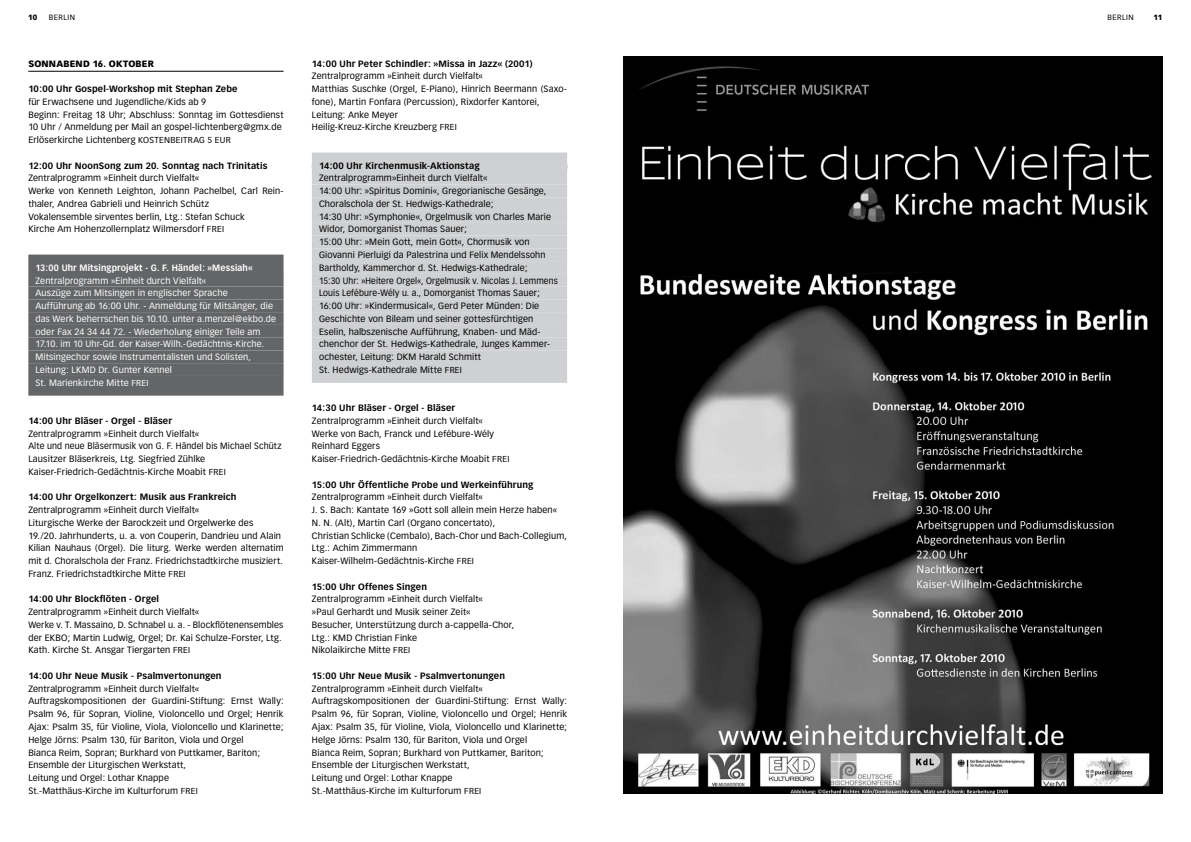
<style>
.page{position:relative;width:1191px;height:842px;background:#fff}
.page>*{position:absolute;margin:0;border:0;box-sizing:border-box;transform-origin:0 0}
.t1{font:9px/12.8px "Vectora LH";letter-spacing:.015em;color:#000}
.t2{font:700 9px "Vectora LH";letter-spacing:.015em;color:#000}
.t3{font:9px/12.8px "Vectora LH";letter-spacing:.015em;color:#fff}
.t4{font:700 9px "Vectora LH";letter-spacing:.015em;color:#fff;scale:.95 1}
.t5{font:900 9px "Vectora LH";letter-spacing:.02em;color:#000}
.t6{font:8.5px "Vectora LH";letter-spacing:.035em;color:#000}
.t7{font:7.5px "Vectora LH";letter-spacing:.065em;color:#000}
.t8{font:900 7.5px "Vectora LH";color:#000}
.s1{font-size:8.5px}
</style>
<div class="page">
<hr style="left:28px;top:71px;width:255px;height:1px;background:#000">
<div style="left:28px;top:255px;width:255px;height:20px;background:#646567"></div>
<div style="left:28px;top:274px;width:255px;height:13px;background:#646567"></div>
<div style="left:28px;top:287px;width:255px;height:12px;background:#646567"></div>
<div style="left:28px;top:299px;width:255px;height:13px;background:#646567"></div>
<div style="left:28px;top:312px;width:255px;height:13px;background:#646567"></div>
<div style="left:28px;top:325px;width:255px;height:13px;background:#646567"></div>
<div style="left:28px;top:338px;width:255px;height:12px;background:#646567"></div>
<div style="left:28px;top:350px;width:255px;height:13px;background:#646567"></div>
<div style="left:28px;top:363px;width:255px;height:13px;background:#646567"></div>
<div style="left:28px;top:376px;width:255px;height:20px;background:#646567"></div>
<div style="left:312px;top:153px;width:255px;height:20px;background:#cfd0d2"></div>
<div style="left:312px;top:172px;width:255px;height:13px;background:#cfd0d2"></div>
<div style="left:312px;top:185px;width:255px;height:12px;background:#cfd0d2"></div>
<div style="left:312px;top:197px;width:255px;height:13px;background:#cfd0d2"></div>
<div style="left:312px;top:210px;width:255px;height:13px;background:#cfd0d2"></div>
<div style="left:312px;top:223px;width:255px;height:13px;background:#cfd0d2"></div>
<div style="left:312px;top:236px;width:255px;height:12px;background:#cfd0d2"></div>
<div style="left:312px;top:248px;width:255px;height:13px;background:#cfd0d2"></div>
<div style="left:312px;top:261px;width:255px;height:13px;background:#cfd0d2"></div>
<div style="left:312px;top:274px;width:255px;height:13px;background:#cfd0d2"></div>
<div style="left:312px;top:287px;width:255px;height:12px;background:#cfd0d2"></div>
<div style="left:312px;top:299px;width:255px;height:13px;background:#cfd0d2"></div>
<div style="left:312px;top:312px;width:255px;height:13px;background:#cfd0d2"></div>
<div style="left:312px;top:325px;width:255px;height:13px;background:#cfd0d2"></div>
<div style="left:312px;top:338px;width:255px;height:12px;background:#cfd0d2"></div>
<div style="left:312px;top:350px;width:255px;height:13px;background:#cfd0d2"></div>
<div style="left:312px;top:363px;width:255px;height:20px;background:#cfd0d2"></div>
<img style="left:624px;top:57px;width:538px;height:737px">
<p class="t8" style="left:28px;top:13px;width:11px">10</p>
<p class="t7" style="left:49px;top:13px;width:27px">Berlin</p>
<p class="t7" style="left:1107px;top:13px;width:27px">Berlin</p>
<p class="t8" style="left:1153px;top:13px;width:10px">11</p>
<p class="t5" style="left:28px;top:58px;width:22px">SONNA</p>
<p class="t5" style="left:63px;top:58px;width:92px">BEND 16. OKTOBER</p>
<p class="t2" style="left:28px;top:83px;width:211px">10:00 Uhr Gospel-Workshop mit Stephan Zebe</p>
<p class="t1" style="left:28px;top:95px;width:257px">für Erwachsene und Jugendliche/Kids ab 9<br>Beginn: Freitag 18 Uhr; Abschluss: Sonntag im Gottesdienst 10 Uhr / Anmeldung per Mail an gospel-lichtenberg@gmx.de Erlöserkirche Lichtenberg <span class="s1">Kostenbe</span></p>
<p class="t2" style="left:312px;top:58px;width:222px">14:00 Uhr Peter Schindler: »Missa in Jazz« (2001)</p>
<p class="t1" style="left:312px;top:70px;width:257px">Zentralprogramm »Einheit durch Vielfalt«<br>Matthias Suschke (Orgel, E-Piano), Hinrich Beermann (Saxo&shy;fone), Martin Fonfara (Percussion), Rixdorfer Kantorei, Leitung: Anke Meyer<br>Heilig-Kreuz-Kirche Kreuzberg <span class="s1">f rei</span></p>
<p class="t2" style="left:319px;top:160px;width:162px">14:00 Uhr Kirchenmusik-Aktionstag</p>
<p class="t1" style="left:319px;top:172px;width:240px">Zentralprogramm»Einheit durch Vielfalt«<br>14:00 Uhr: »Spiritus Domini«, Gregorianische Gesänge, Choralschola der St. Hedwigs-Kathedrale;<br>14:30 Uhr: »Symphonie«, Orgelmusik von Charles Marie Widor, Domorganist Thomas Sauer;<br>15:00 Uhr: »Mein Gott, mein Gott«, Chormusik von Giovanni Pierluigi da Palestrina und Felix Mendelssohn Bartholdy, Kammerchor d. St. Hedwigs-Kathedrale;<br>15:30 Uhr: »Heitere Orgel«, Orgelmusik v. Nicolas J. Lemmens Louis Lefébure-Wély u. a., Domorganist Thomas Sauer; 16:00 Uhr: »Kindermusical«, Gerd Peter Münden: Die Geschichte von Bileam und seiner gottesfürchtigen Eselin, halbszenische Aufführung, Knaben- und Mäd&shy;chenchor der St. Hedwigs-Kathedrale, Junges Kammer&shy;ochester, Leitung: DKM Harald Schmitt<br>St. Hedwigs-Kathedrale Mitte <span class="s1">f rei</span></p>
<p class="t2" style="left:312px;top:402px;width:145px">14:30 Uhr Bläser - Orgel - Bläser</p>
<p class="t1" style="left:312px;top:414px;width:199px">Zentralprogramm »Einheit durch Vielfalt« Werke von Bach, Franck und Lefébure-Wély Reinhard Eggers Kaiser-Friedrich-Gedächtnis-Kirche Moabit <span class="s1">frei</span></p>
<p class="t2" style="left:312px;top:479px;width:223px">15:00 Uhr Öffentliche Probe und Werkeinführung</p>
<p class="t1" style="left:312px;top:491px;width:257px">Zentralprogramm »Einheit durch Vielfalt«<br>J. S. Bach: Kantate 169 »Gott soll allein mein Herze haben« N. N. (Alt), Martin Carl (Organo concertato),<br>Christian Schlicke (Cembalo), Bach-Chor und Bach-Collegium, Ltg.: Achim Zimmermann<br>Kaiser-Wilhelm-Gedächtnis-Kirche <span class="s1">frei</span></p>
<p class="t2" style="left:312px;top:581px;width:117px">15:00 Uhr Offenes Singen</p>
<p class="t1" style="left:312px;top:593px;width:204px">Zentralprogramm »Einheit durch Vielfalt«<br>»Paul Gerhardt und Musik seiner Zeit«<br>Besucher, Unterstützung durch a-cappella-Chor, Ltg.: KMD Christian Finke<br>Nikolaikirche Mitte <span class="s1">frei</span></p>
<p class="t2" style="left:312px;top:670px;width:195px">15:00 Uhr Neue Musik - Psalmvertonungen</p>
<p class="t1" style="left:312px;top:682px;width:257px">Zentralprogramm »Einheit durch Vielfalt« Auftragskompositionen der Guardini-Stiftung: Ernst Wally:<br>Psalm 96, für Sopran, Violine, Violoncello und Orgel; Henrik Ajax: Psalm 35, für Violine, Viola, Violoncello und Klarinette; Helge Jörns: Psalm 130, für Bariton, Viola und Orgel<br>Bianca Reim, Sopran; Burkhard von Puttkamer, Bariton; Ensemble der Liturgischen Werkstatt,<br>Leitung und Orgel: Lothar Knappe<br>St.-Matthäus-Kirche im Kulturforum <span class="s1">frei</span></p>
<p class="t6" style="left:181px;top:135px;width:51px">itrag 5 EUR</p>
<p class="t2" style="left:28px;top:160px;width:241px">12:00 Uhr NoonSong zum 20. Sonntag nach Trinitatis</p>
<p class="t1" style="left:28px;top:172px;width:257px">Zentralprogramm »Einheit durch Vielfalt«<br>Werke von Kenneth Leighton, Johann Pachelbel, Carl Rein&shy;thaler, Andrea Gabrieli und Heinrich Schütz<br>Vokalensemble sirventes berlin, Ltg.: Stefan Schuck<br>Kirche Am Hohenzollernplatz Wilmersdorf <span class="s1">frei</span></p>
<p class="t4" style="left:35px;top:262px;width:230px">13:00 Uhr Mitsingprojekt - G. F. Händel: »Messiah«</p>
<p class="t3" style="left:35px;top:274px;width:242px">Zentralprogramm »Einheit durch Vielfalt«<br>Auszüge zum Mitsingen in englischer Sprache Aufführung ab 16:00 Uhr. - Anmeldung für Mitsänger, die das Werk beherrschen bis 10.10. unter a.menzel@ekbo.de oder Fax 24 34 44 72. - Wiederholung einiger Teile am 17.10. im 10 Uhr-Gd. der Kaiser-Wilh.-Gedächtnis-Kirche.<br>Mitsingechor sowie Instrumentalisten und Solisten, Leitung: LKMD Dr. Gunter Kennel<br>St. Marienkirche Mitte <span class="s1">frei</span></p>
<p class="t2" style="left:28px;top:415px;width:145px">14:00 Uhr Bläser - Orgel - Bläser</p>
<p class="t1" style="left:28px;top:427px;width:255px">Zentralprogramm »Einheit durch Vielfalt«<br>Alte und neue Bläsermusik von G. F. Händel bis Michael Schütz Lausitzer Bläserkreis, Ltg. Siegfried Zühlke Kaiser-Friedrich-Gedächtnis-Kirche Moabit <span class="s1">frei</span></p>
<p class="t2" style="left:28px;top:492px;width:210px">14:00 Uhr Orgelkonzert: Musik aus Frankreich</p>
<p class="t1" style="left:28px;top:504px;width:257px">Zentralprogramm »Einheit durch Vielfalt«<br>Liturgische Werke der Barockzeit und Orgelwerke des 19./20. Jahrhunderts, u. a. von Couperin, Dandrieu und Alain Kilian Nauhaus (Orgel). Die liturg. Werke werden alternatim mit d. Choralschola der Franz. Friedrichstadtkirche musiziert.<br>Franz. Friedrichstadtkirche Mitte <span class="s1">f rei</span></p>
<p class="t2" style="left:28px;top:594px;width:132px">14:00 Uhr Blockflöten - Orgel</p>
<p class="t1" style="left:28px;top:606px;width:257px">Zentralprogramm »Einheit durch Vielfalt«<br>Werke v. T. Massaino, D. Schnabel u. a. - Blockflötenensembles der EKBO; Martin Ludwig, Orgel; Dr. Kai Schulze-Forster, Ltg.<br>Kath. Kirche St. Ansgar Tiergarten <span class="s1">f rei</span></p>
<p class="t2" style="left:28px;top:670px;width:195px">14:00 Uhr Neue Musik - Psalmvertonungen</p>
<p class="t1" style="left:28px;top:682px;width:257px">Zentralprogramm »Einheit durch Vielfalt« Auftragskompositionen der Guardini-Stiftung: Ernst Wally:<br>Psalm 96, für Sopran, Violine, Violoncello und Orgel; Henrik Ajax: Psalm 35, für Violine, Viola, Violoncello und Klarinette; Helge Jörns: Psalm 130, für Bariton, Viola und Orgel<br>Bianca Reim, Sopran; Burkhard von Puttkamer, Bariton; Ensemble der Liturgischen Werkstatt,<br>Leitung und Orgel: Lothar Knappe<br>St.-Matthäus-Kirche im Kulturforum <span class="s1">frei</span></p>
</div>
